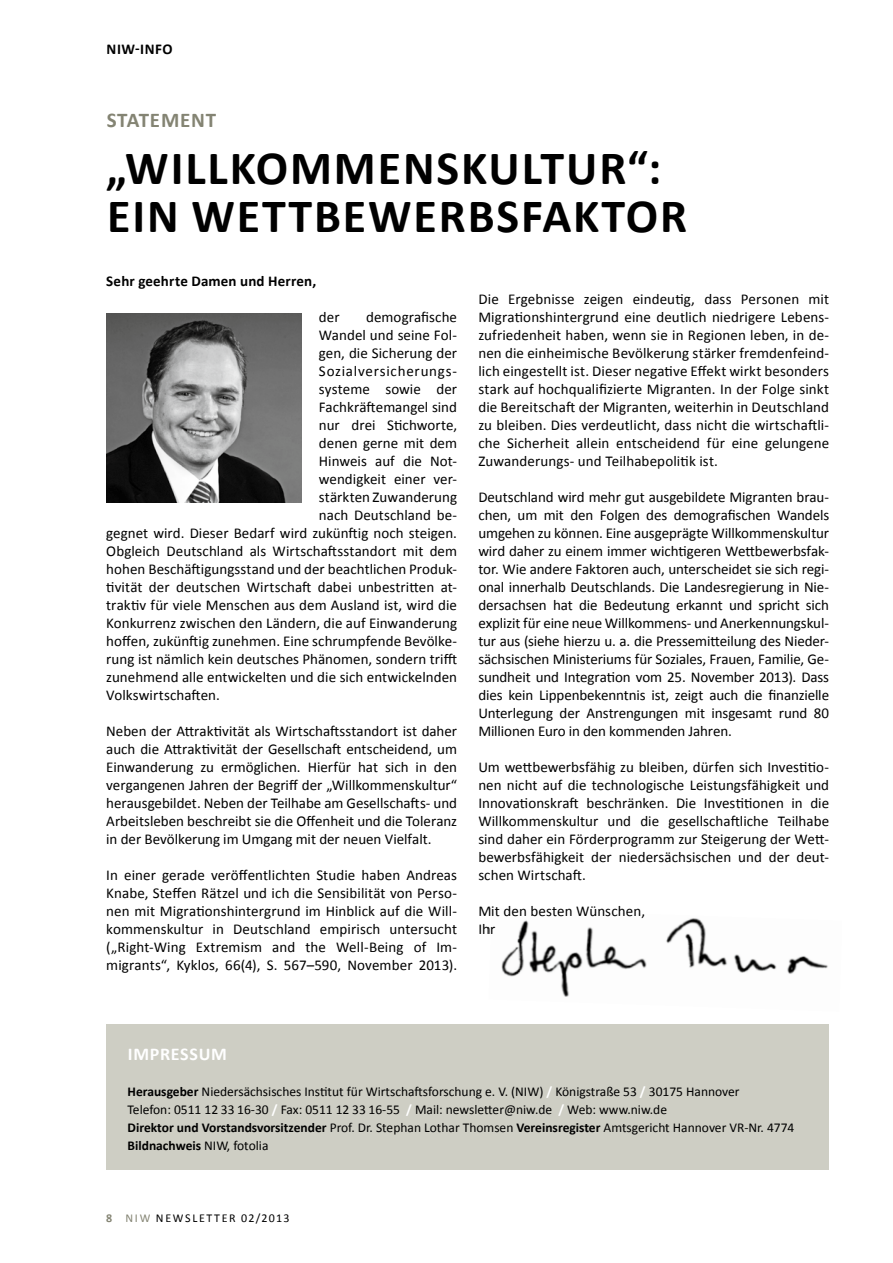
<style>
.page{position:relative;width:893px;height:1263px;background:#fff}
.page>*{position:absolute;margin:0;border:0;box-sizing:border-box;transform-origin:0 0}
.t1{font:700 48px "Calibri";letter-spacing:.04em;color:#000}
.t2{font:700 21px "Calibri";letter-spacing:.03em;color:#848473}
.t3{font:700 18px "Calibri";letter-spacing:.04em;color:#fff}
.t4{font:15px/18px "Calibri";letter-spacing:.005em;color:#000;text-align:justify}
.t5{font:700 15px "Calibri";letter-spacing:.01em;color:#000}
.t6{font:15px "Calibri";letter-spacing:.05em;color:#000}
.t7{font:13.5px/18px "Calibri";color:#000}
.t8{font:12px "Calibri";letter-spacing:.1em;color:#000}
.t9{font:12px "Calibri";color:#848473}
.s1{font-weight:700}
.s2{font-weight:700;color:#fff}
</style>
<div class="page">
<div style="left:106px;top:1024px;width:723px;height:145px;background:#cecec4"></div>
<img style="left:106px;top:313px;width:196px;height:189px">
<img style="left:501px;top:918px;width:327px;height:79px">
<p class="t5" style="left:107px;top:39px;width:68px">NIW-in fo</p>
<h2 class="t2" style="left:107px;top:106px;width:111px">Statement</h2>
<h1 class="t1" style="left:106px;top:138px;width:299px">„Willkommensk</h1>
<h1 class="t1" style="left:489px;top:138px;width:174px">ultur“:</h1>
<h1 class="t1" style="left:107px;top:186px;width:267px">Ein Wettbewe</h1>
<h1 class="t1" style="left:439px;top:186px;width:250px">rbsfaktor</h1>
<p class="t5" style="left:106px;top:272px;width:211px">Sehr geehrte Damen und Herren,</p>
<p class="t4" style="left:319px;top:308px;width:22px">der</p>
<p class="t4" style="left:366px;top:308px;width:92px">demografische</p>
<p class="t4" style="left:319px;top:326px;width:140px">Wandel und seine Fol-</p>
<p class="t4" style="left:319px;top:344px;width:140px">gen, die Sicherung der</p>
<p class="t6" style="left:319px;top:362px;width:140px">Sozialversicherungs-</p>
<p class="t4" style="left:319px;top:380px;width:140px">systeme sowie der</p>
<p class="t4" style="left:319px;top:398px;width:140px">Fachkräftemangel sind</p>
<p class="t4" style="left:319px;top:416px;width:140px">nur drei Stichworte,</p>
<p class="t4" style="left:319px;top:434px;width:140px">denen gerne mit dem</p>
<p class="t4" style="left:319px;top:452px;width:140px">Hinweis auf die Not-</p>
<p class="t4" style="left:319px;top:470px;width:140px">wendigkeit einer ver-</p>
<p class="t4" style="left:319px;top:488px;width:140px">stärkten Zuwanderung</p>
<p class="t4" style="left:319px;top:506px;width:140px">nach Deutschland be-</p>
<p class="t4" style="left:106px;top:524px;width:352px">gegnet wird. Dieser Bedarf wird zukünftig noch steigen.</p>
<p class="t4" style="left:106px;top:542px;width:352px">Obgleich Deutschland als Wirtschaftsstandort mit dem</p>
<p class="t4" style="left:106px;top:560px;width:352px">hohen Beschäftigungsstand und der beachtlichen Produk-</p>
<p class="t4" style="left:106px;top:578px;width:352px">tivität der deutschen Wirtschaft dabei unbestritten at-</p>
<p class="t4" style="left:106px;top:596px;width:352px">traktiv für viele Menschen aus dem Ausland ist, wird die</p>
<p class="t4" style="left:106px;top:614px;width:352px">Konkurrenz zwischen den Ländern, die auf Einwanderung</p>
<p class="t4" style="left:106px;top:632px;width:352px">hoffen, zukünftig zunehmen. Eine schrumpfende Bevölke-</p>
<p class="t4" style="left:106px;top:650px;width:352px">rung ist nämlich kein deutsches Phänomen, sondern trifft</p>
<p class="t4" style="left:106px;top:668px;width:352px">zunehmend alle entwickelten und die sich entwickelnden</p>
<p class="t4" style="left:106px;top:686px;width:115px">Volkswirtschaften.</p>
<p class="t4" style="left:106px;top:722px;width:352px">Neben der Attraktivität als Wirtschaftsstandort ist daher auch die Attraktivität der Gesellschaft entscheidend, um Einwanderung zu ermöglichen. Hierfür hat sich in den vergangenen Jahren der Begriff der „Willkommenskultur“ herausgebildet. Neben der Teilhabe am Gesellschafts- und Arbeitsleben beschreibt sie die Offenheit und die Toleranz in der Bevölkerung im Umgang mit der neuen Vielfalt.</p>
<p class="t4" style="left:106px;top:866px;width:352px">In einer gerade veröffentlichten Studie haben Andreas Knabe, Steffen Rätzel und ich die Sensibilität von Perso&shy;nen mit Migrationshintergrund im Hinblick auf die Will&shy;kommenskultur in Deutschland empirisch untersucht („Right-Wing Extremism and the Well-Being of Im&shy;migrants“, Kyklos, 66(4), S. 567–590, N ovember 2013).</p>
<p class="t4" style="left:478px;top:290px;width:352px">Die Ergebnisse zeigen eindeutig, dass Personen mit Migrationshintergrund eine deutlich niedrigere Lebens&shy;zufriedenheit haben, wenn sie in Regionen leben, in de&shy;nen die einheimische Bevölkerung stärker fremdenfeind&shy;lich eingestellt ist. Dieser negative Effekt wirkt besonders stark auf hochqualifizierte Migranten. In der Folge sinkt die Bereitschaft der Migranten, weiterhin in Deutschland zu bleiben. Dies verdeutlicht, dass nicht die wirtschaftli&shy;che Sicherheit allein entscheidend für eine gelungene Zuwanderungs- und Teilhabepolitik ist.</p>
<p class="t4" style="left:478px;top:488px;width:352px">Deutschland wird mehr gut ausgebildete Migranten brau&shy;chen, um mit den Folgen des demografischen Wandels umgehen zu können. Eine ausgeprägte Willkommenskultur wird daher zu einem immer wichtigeren Wettbewerbsfak&shy;tor. Wie andere Faktoren auch, unterscheidet sie sich regi&shy;onal innerhalb Deutschlands. Die Landesregierung in N ie&shy;dersachsen hat die Bedeutung erkannt und spricht sich explizit für eine neue Willkommens- und Anerkennungskul&shy;tur aus (siehe hierzu u. a. die Pressemitteilung des N ieder&shy;sächsischen Ministeriums für Soziales, Frauen, Familie, Ge&shy;sundheit und Integration vom 25. November 2013). Dass dies kein Lippenbekenntnis ist, zeigt auch die finanzielle Unterlegung der Anstrengungen mit insgesamt rund 80<br>Millionen Euro in den kommenden Jahren.</p>
<p class="t4" style="left:478px;top:758px;width:352px">Um wettbewerbsfähig zu bleiben, dürfen sich Investitio&shy;nen nicht auf die technologische Leistungsfähigkeit und Innovationskraft beschränken. Die Investitionen in die Willkommenskultur und die gesellschaftliche Teilhabe sind daher ein Förderprogramm zur Steigerung der Wett&shy;bewerbsfähigkeit der niedersächsischen und der deut&shy;schen Wirtschaft.</p>
<p class="t4" style="left:478px;top:902px;width:168px">Mit den besten Wünschen,<br>Ihr</p>
<p class="t3" style="left:128px;top:1043px;width:100px">impressum</p>
<p class="t7" style="left:128px;top:1083px;width:668px"><span class="s1">Herausgeber</span> N iedersächsisches Institut für Wirtschaftsforschung e. V. (N IW) <span class="s2">/</span> Königstraße 53 <span class="s2">/</span> 30175 Hannover<br>Telefon: 0511 12 33 16-30 <span class="s2">/</span> Fax: 0511 12 33 16-55 <span class="s2">/</span> Mail: newsletter@niw.de <span class="s2">/</span> Web: www.niw.de<br><span class="s1">Direktor und Vorstandsvorsitzender</span> Prof. Dr. Stephan Lothar Thomsen <span class="s1">Vereinsregister</span> Amtsgericht Hannover VR-N r. 4774<br><span class="s1">Bildnachweis</span> N IW, fotolia</p>
<p class="t9" style="left:106px;top:1211px;width:29px"><span class="s1">8</span> niw</p>
<p class="t8" style="left:156px;top:1211px;width:38px">newsletter</p>
<p class="t8" style="left:241px;top:1211px;width:50px">02/2013</p>
</div>
